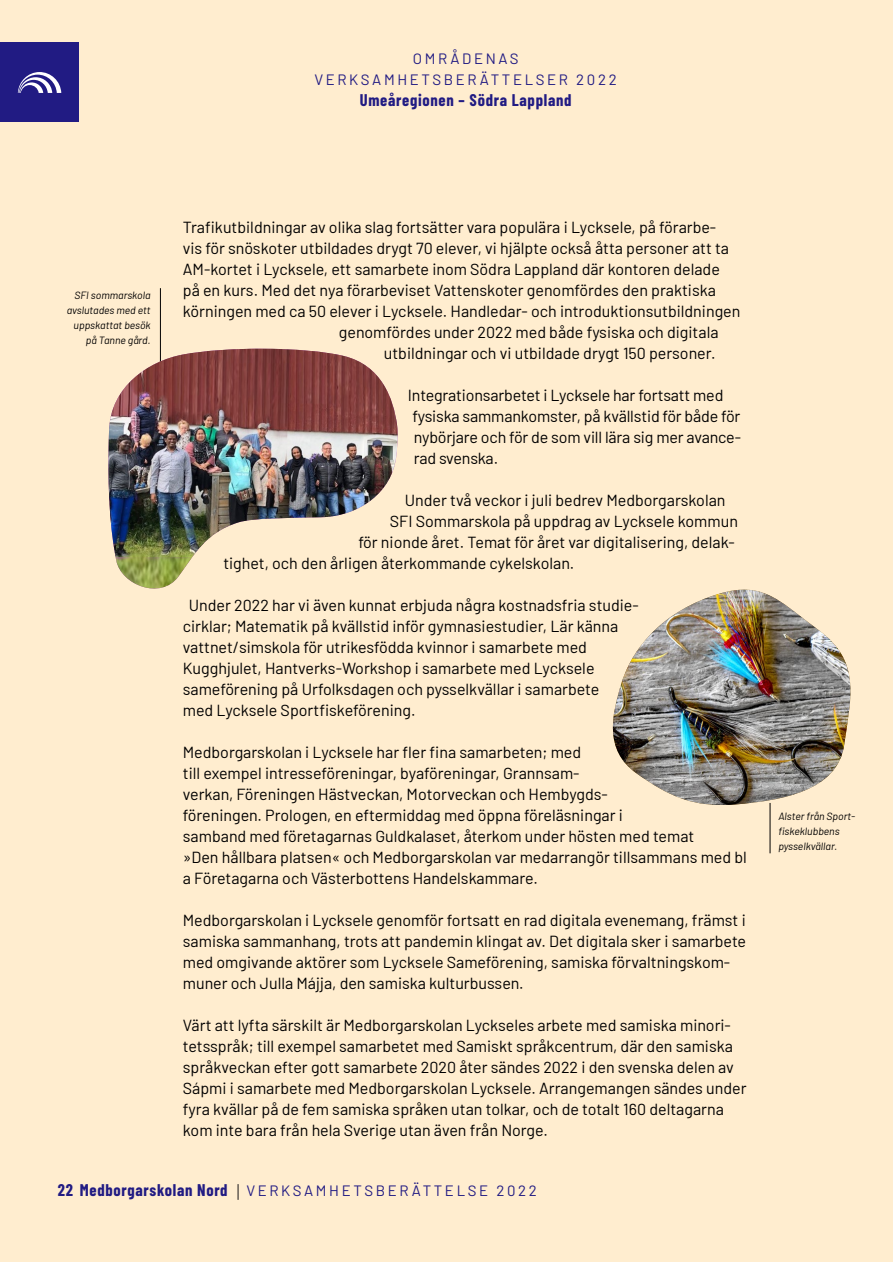
<style>
.page{position:relative;width:893px;height:1263px;background:#fff}
.page>*{position:absolute;margin:0;border:0;box-sizing:border-box;transform-origin:0 0}
.t1{font:700 16.5px "Barlow Condensed";letter-spacing:.045em;color:#211b83}
.t2{font:16.05px/21px "Barlow";color:#000}
.t3{font:15px/21px "Barlow";letter-spacing:.175em;color:#211b83;text-align:center}
.t4{font:italic 10.5px/15px "Barlow";color:#000;text-align:right}
</style>
<div class="page">
<div style="left:0;top:0;width:893px;height:1262px;background:#ffedcf"></div>
<div style="left:0;top:43px;width:79px;height:79px;background:#211b83"></div>
<svg style="left:18px;top:72px;width:43px;height:21px"></svg>
<svg style="left:238px;top:1184px;width:1px;height:16px"></svg>
<hr style="left:160px;top:288px;width:1px;height:78px;background:#000">
<img style="left:612px;top:590px;width:239px;height:217px">
<hr style="left:770px;top:803px;width:1px;height:50px;background:#000">
<img style="left:108px;top:349px;width:290px;height:240px">
<p class="t3" style="left:315px;top:47px;width:304px">OMRÅDENAS<br>VERKSAMHETSBERÄTTELSER 2022</p>
<p class="t1" style="left:360px;top:89px;width:213px">Umeåregionen – Södra Lappland</p>
<p class="t4" style="left:67px;top:287px;width:85px">SFI sommarskola avslutades med ett uppskattat besök på Tanne gård.</p>
<p class="t2" style="left:183px;top:215px;width:535px">Trafikutbildningar av olika slag fortsätter vara populära i Lycksele, på förarbe-</p>
<p class="t2" style="left:183px;top:236px;width:548px">vis för snöskoter utbildades drygt 70 elever, vi hjälpte också åtta personer att ta</p>
<p class="t2" style="left:183px;top:257px;width:539px">AM-kortet i Lycksele, ett samarbete inom Södra Lappland där kontoren delade</p>
<p class="t2" style="left:183px;top:278px;width:535px">på en kurs. Med det nya förarbeviset Vattenskoter genomfördes den praktiska</p>
<p class="t2" style="left:183px;top:299px;width:559px">körningen med ca 50 elever i Lycksele. Handledar- och introduktionsutbildningen</p>
<p class="t2" style="left:339px;top:320px;width:381px">genomfördes under 2022 med både fysiska och digitala</p>
<p class="t2" style="left:384px;top:341px;width:333px">utbildningar och vi utbildade drygt 150 personer.</p>
<p class="t2" style="left:408px;top:383px;width:335px">Integrationsarbetet i Lycksele har fortsatt med fysiska sammankomster, på kvällstid för både för nybörjare och för de som vill lära sig mer avance&shy;rad svenska.</p>
<p class="t2" style="left:405px;top:488px;width:322px">Under två veckor i juli bedrev Medborgarskolan</p>
<p class="t2" style="left:390px;top:509px;width:350px">SFI Sommarskola på uppdrag av Lycksele kommun</p>
<p class="t2" style="left:358px;top:530px;width:378px">för nionde året. Temat för året var digitalisering, delak-</p>
<p class="t2" style="left:223px;top:551px;width:352px">tighet, och den årligen återkommande cykelskolan.</p>
<p class="t2" style="left:183px;top:593px;width:457px;text-indent:6px">Under 2022 har vi även kunnat erbjuda några kostnadsfria studie&shy;cirklar; Matematik på kvällstid inför gymnasiestudier, Lär känna vattnet/simskola för utrikesfödda kvinnor i samarbete med Kugghjulet, Hantverks-Workshop i samarbete med Lycksele sameförening på Urfolksdagen och pysselkvällar i samarbete<br>med Lycksele Sportfiskeförening.</p>
<p class="t2" style="left:183px;top:740px;width:565px">Medborgarskolan i Lycksele har fler fina samarbeten; med<br>till exempel intresseföreningar, byaföreningar, Grannsam-<br>verkan, Föreningen Hästveckan, Motorveckan och Hembygds-<br>föreningen. Prologen, en eftermiddag med öppna föreläsningar i<br>samband med företagarnas Guldkalaset, återkom under hösten med temat<br>»Den hållbara platsen« och Medborgarskolan var medarrangör tillsammans med bl a Företagarna och Västerbottens Handelskammare.</p>
<p class="t2" style="left:183px;top:908px;width:565px">Medborgarskolan i Lycksele genomför fortsatt en rad digitala evenemang, främst i samiska sammanhang, trots att pandemin klingat av. Det digitala sker i samarbete med omgivande aktörer som Lycksele Sameförening, samiska förvaltningskom&shy;muner och Julla Májja, den samiska kulturbussen.</p>
<p class="t2" style="left:183px;top:1013px;width:565px">Värt att lyfta särskilt är Medborgarskolan Lyckseles arbete med samiska minori&shy;tetsspråk; till exempel samarbetet med Samiskt språkcentrum, där den samiska språkveckan efter gott samarbete 2020 åter sändes 2022 i den svenska delen av Sápmi i samarbete med Medborgarskolan Lycksele. Arrangemangen sändes under fyra kvällar på de fem samiska språken utan tolkar, och de totalt 160 deltagarna kom inte bara från hela Sverige utan även från Norge.</p>
<p class="t1" style="left:58px;top:1179px;width:171px">22 Medborgarskolan Nord</p>
<p class="t3" style="left:247px;top:1178px;width:292px">VERKSAMHETSBERÄTTELSE 2022</p>
<p class="t4" style="left:778px;top:808px;width:78px;text-align:left">Alster från Sport&shy;fiskeklubbens pysselkvällar.</p>
</div>
